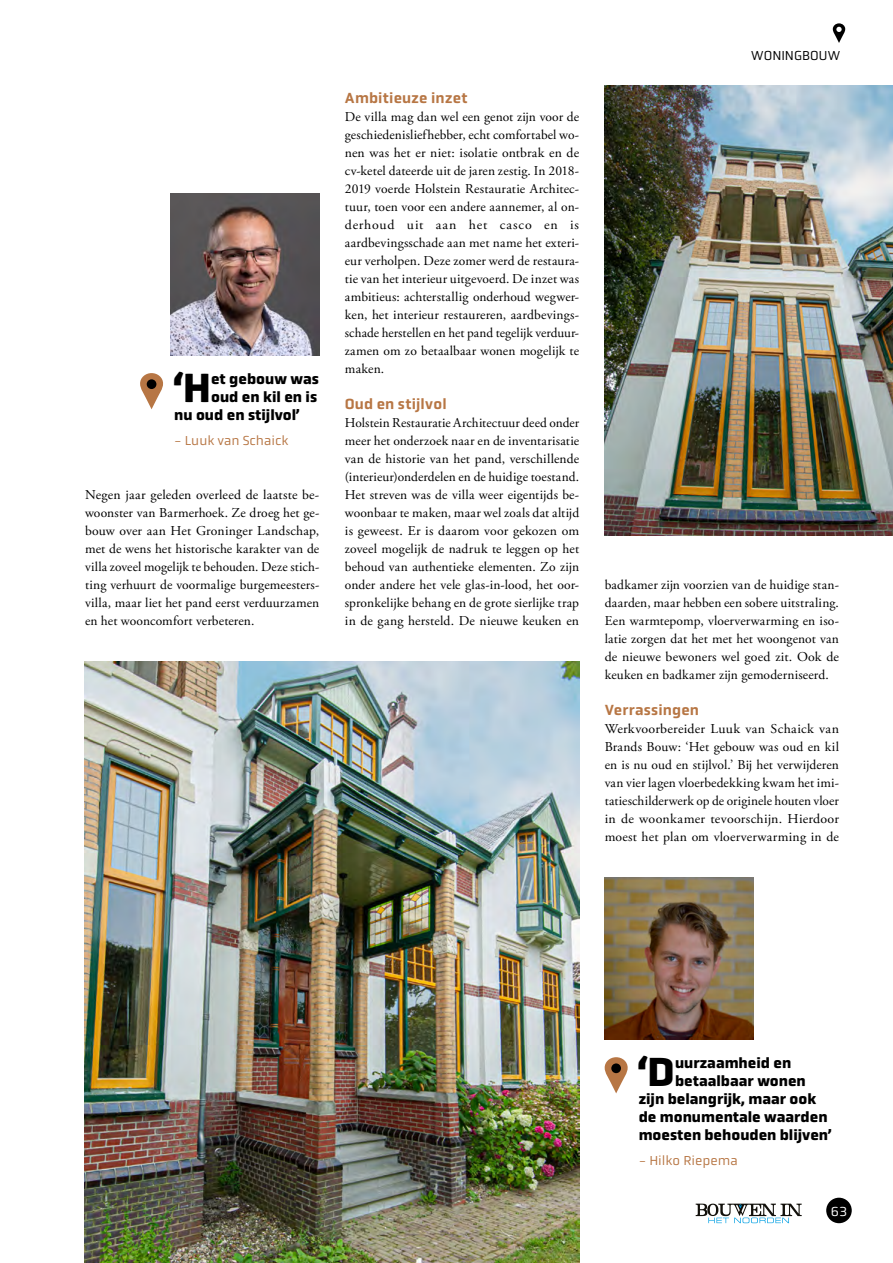
<style>
.page{position:relative;width:893px;height:1263px;background:#fff}
.page>*{position:absolute;margin:0;border:0;box-sizing:border-box;transform-origin:0 0}
.t1{font:700 41.25px "Obvia";color:#000}
.t2{font:700 15px "Obvia";color:#000}
.Headings{font:500 15px "Obvia";letter-spacing:.01em;color:#b77644}
.Main_Paragraphs{font:13.5px/18px "Adobe Garamond Pro";letter-spacing:.01em;color:#000;text-align:justify}
.Quote_Name{font:13.5px "Obvia";color:#b77644}
.t3{font:13.5px "Obvia";color:#000}
.t4{font:13.5px "Obvia";color:#fff}
</style>
<div class="page">
<hr style="left:0;top:85px;width:1px;height:608px;background:#b77644">
<img style="left:85px;top:661px;width:494px;height:602px">
<img style="left:605px;top:877px;width:148px;height:162px">
<svg style="left:605px;top:1057px;width:23px;height:36px"></svg>
<div style="left:611px;top:1063px;width:10px;height:10px;background:#000;border-radius:50%"></div>
<svg style="left:140px;top:373px;width:23px;height:36px"></svg>
<div style="left:147px;top:379px;width:9px;height:10px;background:#000;border-radius:50%"></div>
<img style="left:171px;top:193px;width:148px;height:162px">
<img style="left:605px;top:85px;width:288px;height:451px">
<svg style="left:833px;top:23px;width:12px;height:20px"></svg>
<svg style="left:836px;top:27px;width:6px;height:5px"></svg>
<svg style="left:696px;top:1203px;width:106px;height:20px"></svg>
<div style="left:826px;top:1198px;width:26px;height:25px;background:#000;border-radius:50%"></div>
<p class="t1" style="left:172px;top:363px;width:40px">‘H</p>
<p class="t2" style="left:211px;top:370px;width:109px">et gebouw was</p>
<p class="t2" style="left:211px;top:388px;width:108px">oud en kil en is</p>
<p class="t2" style="left:174px;top:406px;width:127px">nu oud en stijlvol’</p>
<p class="Quote_Name" style="left:174px;top:433px;width:116px">- Luuk van Schaick</p>
<p class="Main_Paragraphs" style="left:85px;top:486px;width:236px">Negen jaar geleden overleed de laatste be&shy;woonster van Barmerhoek. Ze droeg het ge&shy;bouw over aan Het Groninger Landschap, met de wens het historische karakter van de villa zoveel mogelijk te behouden. Deze stich&shy;ting verhuurt de voormalige burgemeesters&shy;villa, maar liet het pand eerst verduurzamen en het wooncomfort verbeteren.</p>
<p class="Headings" style="left:345px;top:89px;width:124px">Ambitieuze inzet</p>
<p class="Main_Paragraphs" style="left:345px;top:108px;width:236px">De villa mag dan wel een genot zijn voor de geschiedenisliefhebber, echt comfortabel wo&shy;nen was het er niet: isolatie ontbrak en de cv-ketel dateerde uit de jaren zestig. In 2018- 2019 voerde Holstein Restauratie Architec&shy;tuur, toen voor een andere aannemer, al on&shy;derhoud uit aan het casco en is aardbevingsschade aan met name het exteri&shy;eur verholpen. Deze zomer werd de restaura&shy;tie van het interieur uitgevoerd. De inzet was ambitieus: achterstallig onderhoud wegwer&shy;ken, het interieur restaureren, aardbevings&shy;schade herstellen en het pand tegelijk verduur&shy;zamen om zo betaalbaar wonen mogelijk te maken.</p>
<p class="Headings" style="left:345px;top:395px;width:103px">Oud en stijlvol</p>
<p class="Main_Paragraphs" style="left:345px;top:414px;width:236px">Holstein Restauratie Architectuur deed onder meer het onderzoek naar en de inventarisatie van de historie van het pand, verschillende (interieur)onderdelen en de huidige toestand.<br>Het streven was de villa weer eigentijds be&shy;woonbaar te maken, maar wel zoals dat altijd is geweest. Er is daarom voor gekozen om zoveel mogelijk de nadruk te leggen op het behoud van authentieke elementen. Zo zijn onder andere het vele glas-in-lood, het oor&shy;spronkelijke behang en de grote sierlijke trap in de gang hersteld. De nieuwe keuken en</p>
<p class="t3" style="left:751px;top:47px;width:91px">WONINGBOUW</p>
<p class="Main_Paragraphs" style="left:605px;top:576px;width:236px">badkamer zijn voorzien van de huidige stan&shy;daarden, maar hebben een sobere uitstraling.<br>Een warmtepomp, vloerverwarming en iso&shy;latie zorgen dat het met het woongenot van de nieuwe bewoners wel goed zit. Ook de keuken en badkamer zijn gemoderniseerd.</p>
<p class="Headings" style="left:605px;top:701px;width:96px">Verrassingen</p>
<p class="Main_Paragraphs" style="left:605px;top:720px;width:236px">Werkvoorbereider Luuk van Schaick van Brands Bouw: ‘Het gebouw was oud en kil en is nu oud en stijlvol.’ Bij het verwijderen van vier lagen vloerbedekking kwam het imi&shy;tatieschilderwerk op de originele houten vloer in de woonkamer tevoorschijn. Hierdoor moest het plan om vloerverwarming in de</p>
<p class="t1" style="left:637px;top:1047px;width:40px">‘D</p>
<p class="t2" style="left:675px;top:1054px;width:118px">uurzaamheid en</p>
<p class="t2" style="left:675px;top:1072px;width:132px">betaalbaar wonen</p>
<p class="t2" style="left:639px;top:1090px;width:179px">zijn belangrijk, maar ook</p>
<p class="t2" style="left:639px;top:1108px;width:190px">de monumentale waarden</p>
<p class="t2" style="left:639px;top:1126px;width:195px">moesten behouden blijven’</p>
<p class="Quote_Name" style="left:639px;top:1153px;width:100px">- Hilko Riepema</p>
<p class="t4" style="left:831px;top:1203px;width:18px">63</p>
</div>
